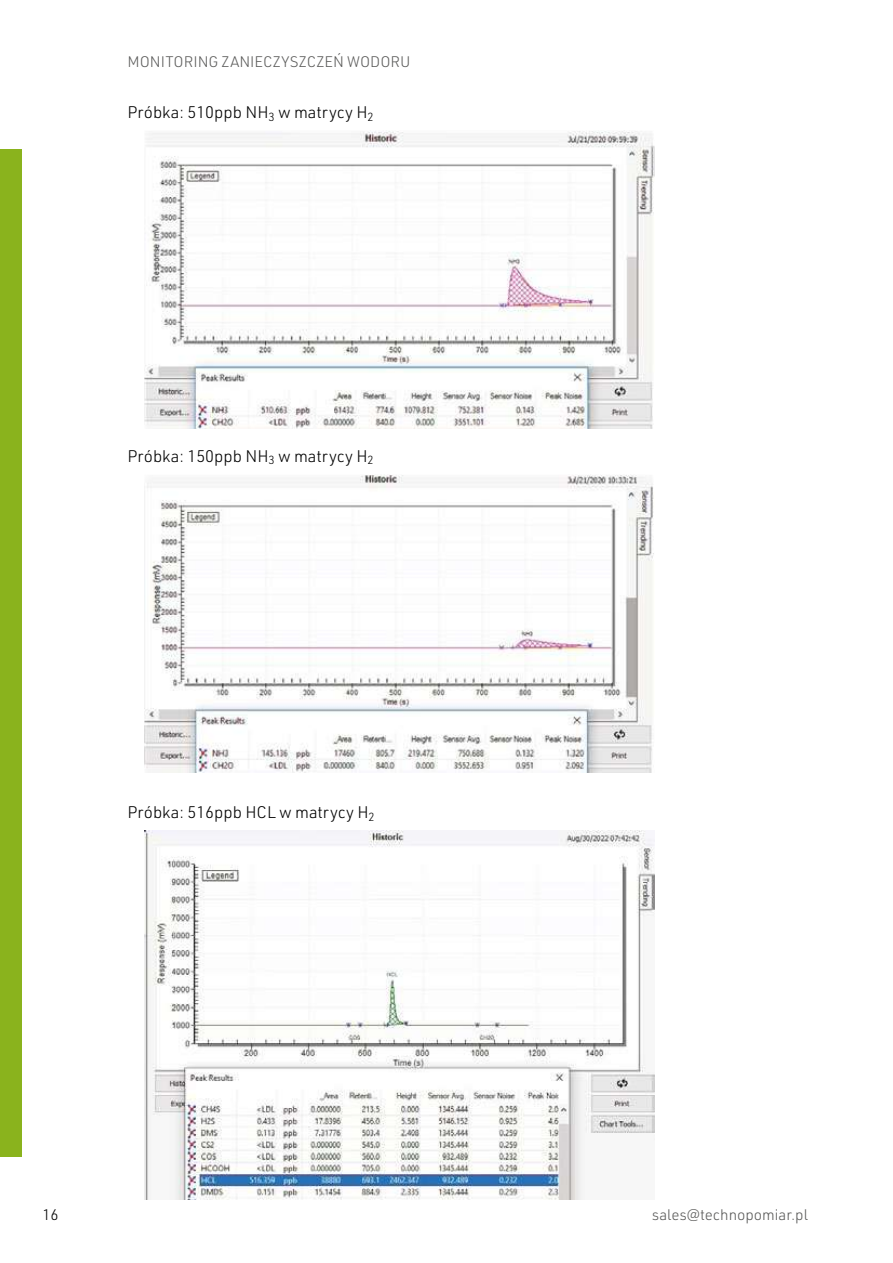
<style>
.page{position:relative;width:893px;height:1263px;background:#fff}
.page>*{position:absolute;margin:0;border:0;box-sizing:border-box;transform-origin:0 0}
.t1{font:300 16.5px "URWDIN";color:#000}
.t2{font:300 15px "URWDIN";color:#5a5a59}
.t3{font:300 15px "URWDIN";color:#000}
</style>
<div class="page">
<div style="left:0;top:149px;width:21px;height:1008px;background:#8ab31d"></div>
<img style="left:145px;top:475px;width:509px;height:297px">
<img style="left:145px;top:131px;width:510px;height:297px">
<img style="left:145px;top:831px;width:510px;height:368px">
<p class="t2" style="left:128px;top:52px;width:285px">MONITORING ZANIECZYSZCZEŃ WODORU</p>
<p class="t1" style="left:128px;top:101px;width:248px">Próbka: 510ppb NH<sub>3</sub> w matrycy H<sub>2</sub></p>
<p class="t1" style="left:128px;top:445px;width:248px">Próbka: 150ppb NH<sub>3</sub> w matrycy H<sub>2</sub></p>
<p class="t1" style="left:128px;top:801px;width:249px">Próbka: 516ppb HCL w matrycy H<sub>2</sub></p>
<p class="t3" style="left:43px;top:1204px;width:18px">16</p>
<p class="t2" style="left:652px;top:1205px;width:157px">sales@technopomiar.pl</p>
</div>
